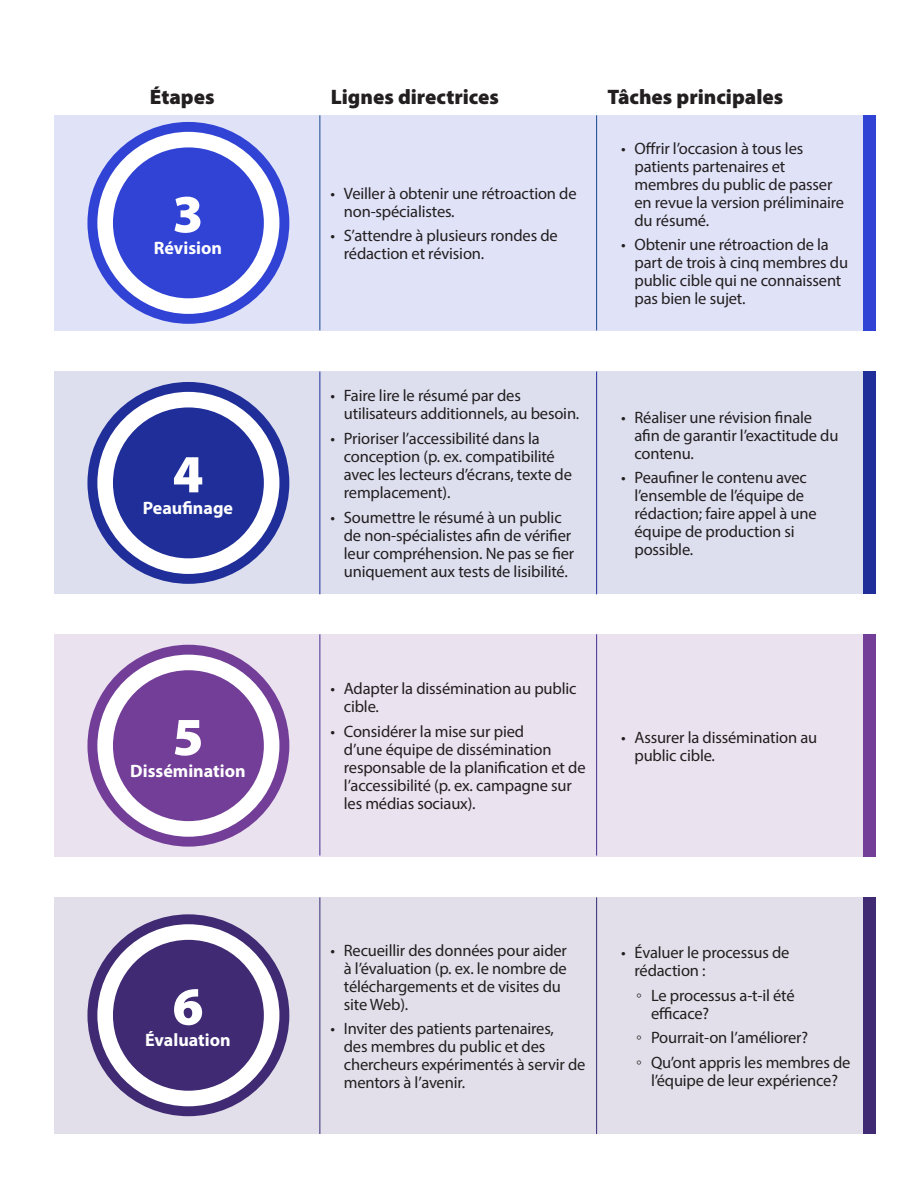
<style>
.page{position:relative;width:918px;height:1188px;background:#fff}
.page>*{position:absolute;margin:0;border:0;box-sizing:border-box;transform-origin:0 0}
.t1{font:900 54px "Myriad Pro";color:#fff}
.t2{font:900 21px "Myriad Pro";color:#231f20}
.t3{font:700 18px "Myriad Pro";color:#fff}
.t4{font:16.5px/18px "Myriad Pro";letter-spacing:-.01em;color:#231f20}
.s1{font-family:"Arial"}
</style>
<div class="page">
<div style="left:54px;top:115px;width:808px;height:215px;background:#e0e2f8"></div>
<div style="left:54px;top:634px;width:810px;height:223px;background:#eae2ef"></div>
<div style="left:54px;top:897px;width:809px;height:237px;background:#e2dfea"></div>
<div style="left:55px;top:372px;width:809px;height:222px;background:#dddfef"></div>
<svg style="left:92px;top:127px;width:192px;height:192px;background:#d5d9f6"></svg>
<div style="left:87px;top:122px;width:202px;height:202px;border:10px solid #3043d5;border-radius:50%"></div>
<div style="left:113px;top:147px;width:151px;height:151px;background:#3043d5;border-radius:50%"></div>
<svg style="left:92px;top:387px;width:192px;height:192px;background:#d2d5ea"></svg>
<div style="left:87px;top:382px;width:202px;height:202px;border:10px solid #1f2e99;border-radius:50%"></div>
<div style="left:113px;top:407px;width:151px;height:151px;background:#1f2e99;border-radius:50%"></div>
<svg style="left:92px;top:650px;width:192px;height:192px;background:#e3d8ea"></svg>
<div style="left:87px;top:645px;width:202px;height:202px;border:10px solid #733e98;border-radius:50%"></div>
<div style="left:113px;top:670px;width:151px;height:151px;background:#733e98;border-radius:50%"></div>
<svg style="left:92px;top:919px;width:192px;height:192px;background:#d8d4e3"></svg>
<div style="left:87px;top:914px;width:202px;height:202px;border:10px solid #3f2a73;border-radius:50%"></div>
<div style="left:113px;top:940px;width:151px;height:151px;background:#3f2a73;border-radius:50%"></div>
<hr style="left:320px;top:115px;width:1px;height:215px;background:#16488e">
<hr style="left:320px;top:372px;width:1px;height:222px;background:#1f2e99">
<hr style="left:320px;top:634px;width:1px;height:222px;background:#452f92">
<hr style="left:320px;top:897px;width:1px;height:237px;background:#312b74">
<hr style="left:596px;top:115px;width:1px;height:215px;background:#16488e">
<hr style="left:596px;top:372px;width:1px;height:222px;background:#1f2e99">
<hr style="left:596px;top:634px;width:1px;height:222px;background:#452f92">
<hr style="left:596px;top:897px;width:1px;height:237px;background:#312b74">
<div style="left:863px;top:115px;width:13px;height:215px;background:#3043d5"></div>
<div style="left:863px;top:372px;width:13px;height:222px;background:#1f2e99"></div>
<div style="left:863px;top:634px;width:13px;height:223px;background:#733e98"></div>
<div style="left:863px;top:897px;width:13px;height:237px;background:#3f2a73"></div>
<p class="t2" style="left:150px;top:83px;width:66px">Étapes</p>
<p class="t1" style="left:172px;top:178px;width:32px">3</p>
<p class="t3" style="left:154px;top:236px;width:70px">Révision</p>
<p class="t1" style="left:172px;top:438px;width:32px">4</p>
<p class="t3" style="left:143px;top:496px;width:92px">Peaufinage</p>
<p class="t1" style="left:172px;top:701px;width:32px">5</p>
<p class="t3" style="left:130px;top:759px;width:117px">Dissémination</p>
<p class="t1" style="left:172px;top:970px;width:32px">6</p>
<p class="t3" style="left:145px;top:1029px;width:87px">Évaluation</p>
<p class="t2" style="left:331px;top:83px;width:170px">Lignes directrices</p>
<p class="t4" style="left:344px;top:184px;width:234px;text-indent:-14px">• Veiller à obtenir une rétroaction de non-spécialistes.</p>
<p class="t4" style="left:344px;top:227px;width:216px;text-indent:-14px">• S’attendre à plusieurs rondes de rédaction et révision.</p>
<p class="t2" style="left:608px;top:83px;width:177px">Tâches principales</p>
<p class="t4" style="left:634px;top:139px;width:211px;text-indent:-14px">• Offrir l’occasion à tous les patients partenaires et membres du public de passer en revue la version préliminaire du résumé.</p>
<p class="t4" style="left:634px;top:236px;width:215px;text-indent:-14px">• Obtenir une rétroaction de la part de trois à cinq membres du public cible qui ne connaissent pas bien le sujet.</p>
<p class="t4" style="left:344px;top:387px;width:237px;text-indent:-14px">• Faire lire le résumé par des utilisateurs additionnels, au besoin.</p>
<p class="t4" style="left:344px;top:429px;width:230px;text-indent:-14px">• Prioriser l’accessibilité dans la conception (p. ex. compatibilité avec les lecteurs d’écrans, texte de remplacement).</p>
<p class="t4" style="left:344px;top:508px;width:232px;text-indent:-14px">• Soumettre le résumé à un public de non-spécialistes afin de vérifier leur compréhension. Ne pas se fier uniquement aux tests de lisibilité.</p>
<p class="t4" style="left:634px;top:408px;width:206px;text-indent:-14px">• Réaliser une révision finale afin de garantir l’exactitude du contenu.</p>
<p class="t4" style="left:634px;top:469px;width:184px;text-indent:-14px">• Peaufiner le contenu avec l’ensemble de l’équipe de rédaction; faire appel à une équipe de production si possible.</p>
<p class="t4" style="left:344px;top:680px;width:234px;text-indent:-14px">• Adapter la dissémination au public cible.</p>
<p class="t4" style="left:344px;top:722px;width:243px;text-indent:-14px">• Considérer la mise sur pied<br>d’une équipe de dissémination responsable de la planification et de l’accessibilité (p. ex. campagne sur les médias sociaux).</p>
<p class="t4" style="left:634px;top:728px;width:184px;text-indent:-14px">• Assurer la dissémination au public cible.</p>
<p class="t4" style="left:344px;top:941px;width:225px;text-indent:-14px">• Recueillir des données pour aider à l’évaluation (p. ex. le nombre de téléchargements et de visites du site Web).</p>
<p class="t4" style="left:344px;top:1020px;width:243px;text-indent:-14px">• Inviter des patients partenaires,<br>des membres du public et des chercheurs expérimentés à servir de mentors à l’avenir.</p>
<p class="t4" style="left:634px;top:943px;width:157px;text-indent:-14px">• Évaluer le processus de rédaction :</p>
<p class="t4" style="left:651px;top:986px;width:145px;text-indent:-15px"><span class="s1">◦</span> Le processus a-t-il été efficace?</p>
<p class="t4" style="left:636px;top:1029px;width:174px"><span class="s1">◦</span> Pourrait-on l’améliorer?</p>
<p class="t4" style="left:636px;top:1053px;width:216px;text-align:center"><span class="s1">◦</span> Qu’ont appris les membres de l’équipe de leur expérience?</p>
</div>
